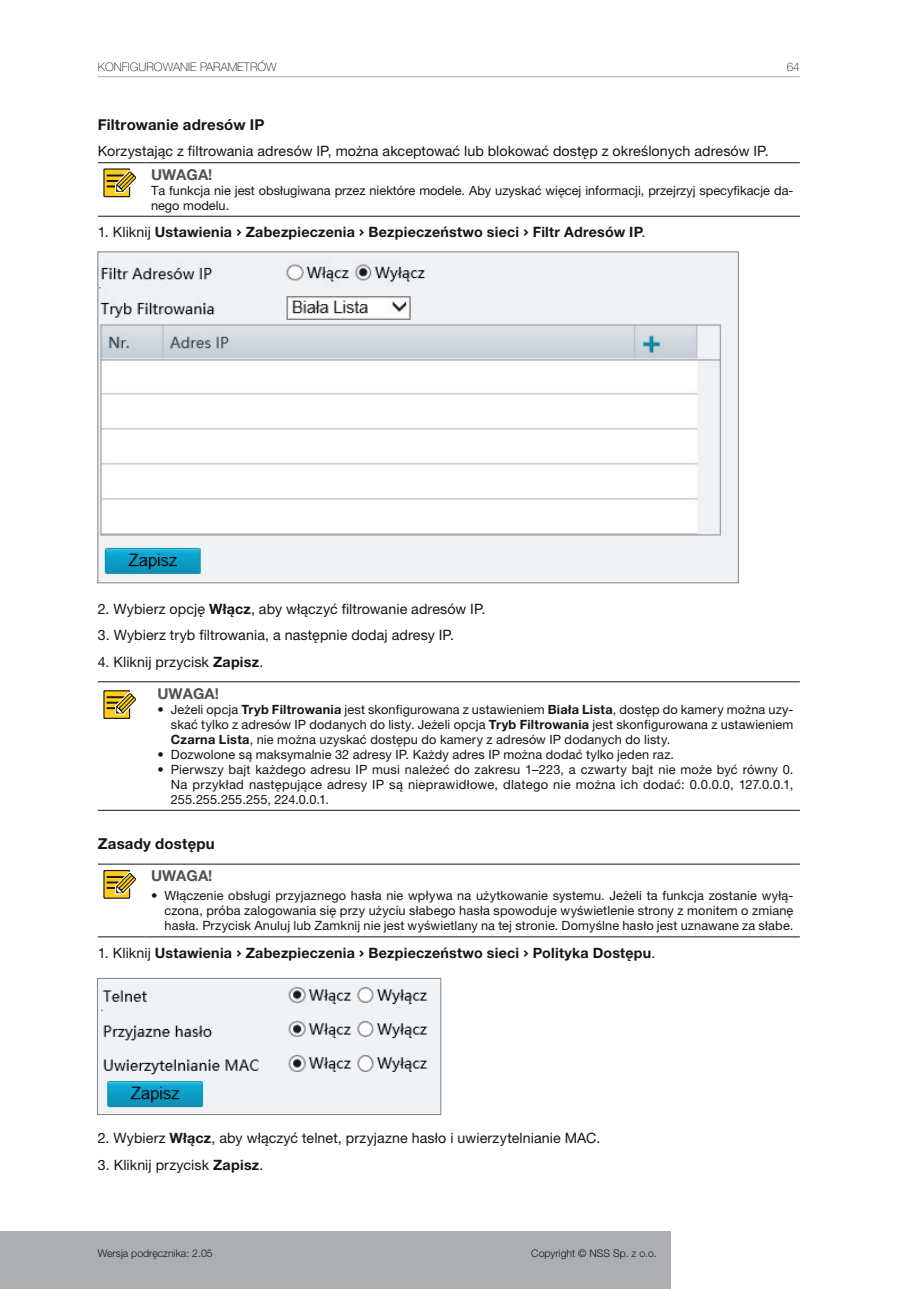
<style>
.page{position:relative;width:919px;height:1289px;background:#fff}
.page>*{position:absolute;margin:0;border:0;box-sizing:border-box;transform-origin:0 0}
.t1{font:700 15px "Helvetica Neue LT Pro";letter-spacing:.015em;color:#13151b}
.UWAGA{font:700 15px "Helvetica Neue LT Pro";color:#505256}
.t2{font:14.25px "Helvetica Neue LT Pro";letter-spacing:.005em;color:#13151b}
.t3{font:700 14.25px "Helvetica Neue LT Pro";letter-spacing:.015em;color:#13151b}
.Tekst_w_ramce{font:12.75px/15px "Helvetica Neue LT Pro";letter-spacing:.01em;color:#13151b;text-align:justify}
.t4{font:100 11.85px "Helvetica Neue LT Pro";color:#13151b}
.t5{font:300 10.5px "Helvetica Neue LT Pro";color:#13151b}
.s1{font-weight:400}
.s2{font-family:"Nexa";font-weight:800}
.s3{font-weight:700}
</style>
<div class="page">
<div style="left:0;top:1231px;width:670px;height:57px;background:#adaeb0"></div>
<hr style="left:98px;top:76px;width:701px;height:1px;background:#adaeb0">
<hr style="left:98px;top:162px;width:47px;height:1px;background:#13151b">
<hr style="left:145px;top:162px;width:654px;height:1px;background:#13151b">
<hr style="left:98px;top:216px;width:47px;height:1px;background:#13151b">
<hr style="left:145px;top:216px;width:654px;height:1px;background:#13151b">
<hr style="left:98px;top:681px;width:53px;height:1px;background:#13151b">
<hr style="left:151px;top:681px;width:648px;height:1px;background:#13151b">
<hr style="left:98px;top:810px;width:53px;height:1px;background:#13151b">
<hr style="left:151px;top:810px;width:648px;height:1px;background:#13151b">
<hr style="left:98px;top:863px;width:47px;height:1px;background:#13151b">
<hr style="left:145px;top:863px;width:654px;height:1px;background:#13151b">
<hr style="left:98px;top:936px;width:47px;height:1px;background:#13151b">
<hr style="left:145px;top:936px;width:654px;height:1px;background:#13151b">
<svg style="left:103px;top:168px;width:33px;height:29px"></svg>
<svg style="left:103px;top:690px;width:33px;height:29px"></svg>
<svg style="left:103px;top:870px;width:33px;height:28px"></svg>
<img style="left:99px;top:253px;width:637px;height:328px">
<img style="left:99px;top:980px;width:340px;height:132px">
<div style="left:97px;top:978px;width:344px;height:136px;border:1px solid #828285"></div>
<p class="t4" style="left:98px;top:60px;width:180px">KONFIGUROWANIE PARAMETRÓW</p>
<p class="t4" style="left:786px;top:60px;width:15px">64</p>
<p class="t1" style="left:98px;top:115px;width:168px">Filtrowanie adresów IP</p>
<p class="t2" style="left:98px;top:143px;width:672px">Korzystając z filtrowania adresów IP, można akceptować lub blokować dostęp z określonych adresów IP.</p>
<p class="UWAGA" style="left:151px;top:165px;width:63px">UWAGA!</p>
<p class="Tekst_w_ramce" style="left:151px;top:183px;width:644px">Ta funkcja nie jest obsługiwana przez niektóre modele. Aby uzyskać więcej informacji, przejrzyj specyfikacje da&shy;nego modelu.</p>
<p class="t3" style="left:98px;top:223px;width:549px"><span class="s1">1. Kliknij</span> Ustawienia <span class="s2">&gt;</span> Zabezpieczenia <span class="s2">&gt;</span> Bezpieczeństwo sieci <span class="s2">&gt;</span> Filtr Adresów IP<span class="s1">.</span></p>
<p class="t2" style="left:98px;top:600px;width:389px">2. Wybierz opcję <span class="s3">Włącz</span>, aby włączyć filtrowanie adresów IP.</p>
<p class="t2" style="left:98px;top:627px;width:357px">3. Wybierz tryb filtrowania, a następnie dodaj adresy IP.</p>
<p class="t2" style="left:98px;top:653px;width:167px">4. Kliknij przycisk <span class="s3">Zapisz</span>.</p>
<p class="UWAGA" style="left:157px;top:684px;width:63px">UWAGA!</p>
<p class="Tekst_w_ramce" style="left:171px;top:701px;width:624px;text-indent:-13px">• Jeżeli opcja <span class="s3">Tryb Filtrowania</span> jest skonfigurowana z ustawieniem <span class="s3">Biała Lista</span>, dostęp do kamery można uzy&shy;skać tylko z adresów IP dodanych do listy. Jeżeli opcja <span class="s3">Tryb Filtrowania</span> jest skonfigurowana z ustawieniem <span class="s3">Czarna Lista</span>, nie można uzyskać dostępu do kamery z adresów IP dodanych do listy.</p>
<p class="Tekst_w_ramce" style="left:157px;top:746px;width:518px">• Dozwolone są maksymalnie 32 adresy IP. Każdy adres IP można dodać tylko jeden raz.</p>
<p class="Tekst_w_ramce" style="left:171px;top:761px;width:624px;text-indent:-13px">• Pierwszy bajt każdego adresu IP musi należeć do zakresu 1–223, a czwarty bajt nie może być równy 0.<br>Na przykład następujące adresy IP są nieprawidłowe, dlatego nie można ich dodać: 0.0.0.0, 127.0.0.1, 255.255.255.255, 224.0.0.1.</p>
<p class="t1" style="left:98px;top:834px;width:118px">Zasady dostępu</p>
<p class="UWAGA" style="left:151px;top:866px;width:63px">UWAGA!</p>
<p class="Tekst_w_ramce" style="left:164px;top:888px;width:630px;text-indent:-13px">• Włączenie obsługi przyjaznego hasła nie wpływa na użytkowanie systemu. Jeżeli ta funkcja zostanie wyłą&shy;czona, próba zalogowania się przy użyciu słabego hasła spowoduje wyświetlenie strony z monitem o zmianę hasła. Przycisk Anuluj lub Zamknij nie jest wyświetlany na tej stronie. Domyślne hasło jest uznawane za słabe.</p>
<p class="t3" style="left:98px;top:943px;width:559px"><span class="s1">1. Kliknij</span> Ustawienia <span class="s2">&gt;</span> Zabezpieczenia <span class="s2">&gt;</span> Bezpieczeństwo sieci <span class="s2">&gt;</span> Polityka Dostępu<span class="s1">.</span></p>
<p class="t2" style="left:98px;top:1129px;width:504px">2. Wybierz <span class="s3">Włącz</span>, aby włączyć telnet, przyjazne hasło i uwierzytelnianie MAC.</p>
<p class="t2" style="left:98px;top:1156px;width:167px">3. Kliknij przycisk <span class="s3">Zapisz</span>.</p>
<p class="t5" style="left:98px;top:1246px;width:116px">Wersja podręcznika: 2.05</p>
<p class="t5" style="left:531px;top:1246px;width:127px">Copyright © NSS Sp. z o.o.</p>
</div>
